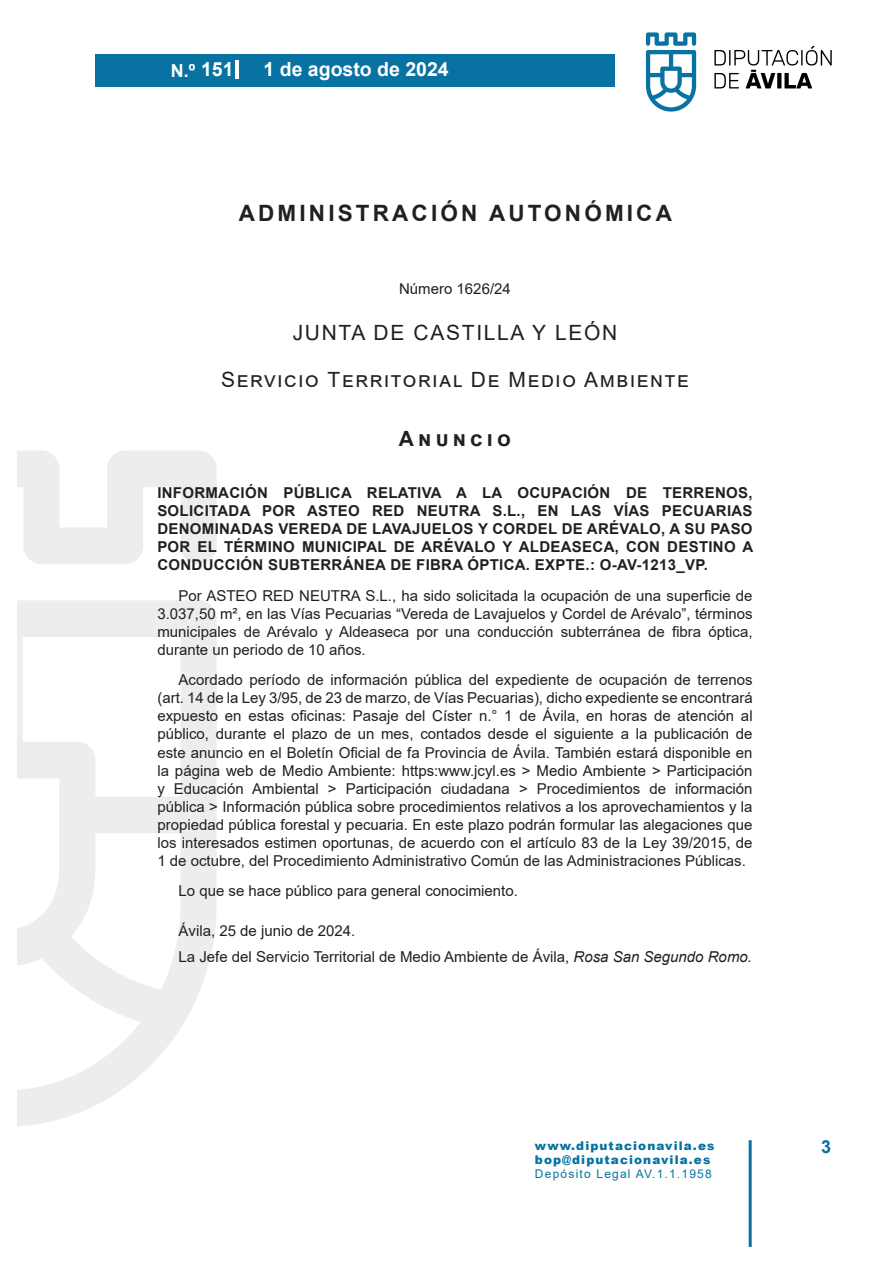
<style>
.page{position:relative;width:893px;height:1263px;background:#fff}
.page>*{position:absolute;margin:0;border:0;box-sizing:border-box;transform-origin:0 0}
.SECCION{font:700 22.5px "Arial";letter-spacing:.14em;color:#231f20}
.ENTIDAD{font:21px "Arial";letter-spacing:.08em;color:#231f20}
.ORGANISMO{font:21px "Arial MT2";letter-spacing:.08em;color:#231f20}
.ANUNCIO_1{font:21px "Arial Bold MT2";color:#231f20}
.t1{font:700 19.5px "Arial";color:#fff}
.t2{font:700 18px "Arial";color:#fff}
.t3{font:700 18px "Arial";color:#0873a3}
.TEXTO{font:15px/18px "Arial MT2";color:#231f20;text-align:justify}
.ANUNCIO_2{font:700 15px/18px "Arial";letter-spacing:.02em;color:#231f20;text-align:justify}
.TEXTO-2{font:15px/18px "Arial";color:#231f20;text-align:justify}
.FIRMA{font:15px "Arial";color:#231f20}
.REFERENCIA{font:15px "Arial MT2";color:#231f20}
.t4{font:900 12px "Arial";letter-spacing:.09em;color:#05739e}
.t5{font:12px "Arial MT2";letter-spacing:.1em;color:#05739e}
.s1{font-size:19.5px}
.s2{font-family:"Arial MT2"}
.s3{font-family:"Arial"}
.s4{font-style:italic}
</style>
<div class="page">
<div style="left:95px;top:54px;width:520px;height:33px;background:#0873a3"></div>
<svg style="left:646px;top:32px;width:50px;height:80px"></svg>
<svg style="left:714px;top:46px;width:118px;height:42px"></svg>
<hr style="left:749px;top:1140px;width:3px;height:106px;background:#05739e">
<hr style="left:236px;top:60px;width:3px;height:18px;background:#fff">
<svg style="left:17px;top:451px;width:200px;height:675px"></svg>
<p class="t2" style="left:171px;top:58px;width:64px">N.º <span class="s1">151</span></p>
<h3 class="t1" style="left:263px;top:56px;width:187px">1 de agosto de 2024</h3>
<p class="SECCION" style="left:239px;top:197px;width:435px">ADMINISTRACIÓN AUTONÓMICA</p>
<p class="REFERENCIA" style="left:399px;top:278px;width:113px">Número 1626/24</p>
<p class="ORGANISMO" style="left:293px;top:318px;width:326px">JUNTA DE CASTILLA Y LEÓN</p>
<p class="ENTIDAD" style="left:221px;top:365px;width:469px">Servicio Territorial De Medio Ambiente</p>
<p class="ANUNCIO_1" style="left:399px;top:424px;width:114px">Anuncio</p>
<p class="ANUNCIO_2" style="left:157px;top:484px;width:597px">INFORMACIÓN PÚBLICA RELATIVA A LA OCUPACIÓN DE TERRENOS, SOLICITADA POR ASTEO RED NEUTRA S.L., EN LAS VÍAS PECUARIAS DENOMINADAS VEREDA DE LAVAJUELOS Y CORDEL DE ARÉVALO, A SU PASO POR EL TÉRMINO MUNICIPAL DE ARÉVALO Y ALDEASECA, CON DESTINO A CONDUCCIÓN SUBTERRÁNEA DE FIBRA ÓPTICA. EXPTE.: O-AV-1213_VP.</p>
<p class="TEXTO-2" style="left:157px;top:586px;width:597px;text-indent:21px">Por ASTEO RED NEUTRA S.L., ha sido solicitada la ocupación de una superficie de <span class="s2">3.037,50 m², en las Vías Pecuarias “Vereda de Lavajuelos y Cordel de Arévalo”, términos </span>municipales de Arévalo y Aldeaseca por una conducción subterránea de fibra óptica, <span class="s2">durante un periodo de 10 años.</span></p>
<p class="TEXTO" style="left:157px;top:671px;width:597px;text-indent:21px">Acordado período de información pública del expediente de ocupación de terrenos (art. 14 de la Ley 3/95, de 23 de marzo, de Vías Pecuarias), dicho expediente se encontrará <span class="s3">expuesto en estas oficinas: Pasaje del Císter n.° 1 de Ávila, en horas de atención al </span>público, durante el plazo de un mes, contados desde el siguiente a la publicación de <span class="s3">este anuncio en el Boletín Oficial de fa Provincia de Ávila. También estará disponible en </span>la página web de Medio Ambiente: https:www.jcyl.es &gt; Medio Ambiente &gt; Participación y Educación Ambiental &gt; Participación ciudadana &gt; Procedimientos de información pública &gt; Información pública sobre procedimientos relativos a los aprovechamientos y la propiedad pública forestal y pecuaria. En este plazo podrán formular las alegaciones que los interesados estimen oportunas, de acuerdo con el artículo 83 de la Ley 39/2015, de 1 de octubre, del Procedimiento Administrativo Común de las Administraciones Públicas.</p>
<p class="TEXTO" style="left:179px;top:882px;width:341px">Lo que se hace público para general conocimiento.</p>
<p class="FIRMA" style="left:179px;top:920px;width:178px">Ávila, 25 de junio de 2024.</p>
<p class="FIRMA" style="left:179px;top:946px;width:575px">La Jefe del Servicio Territorial de Medio Ambiente de Ávila, <span class="s4">Rosa San Segundo Romo.</span></p>
<p class="t4" style="left:535px;top:1136px;width:181px">www.diputacionavila.es</p>
<p class="t3" style="left:821px;top:1134px;width:12px">3</p>
<p class="t4" style="left:535px;top:1151px;width:177px">bop@diputacionavila.es</p>
<p class="t5" style="left:535px;top:1166px;width:178px">Depósito Legal AV.1.1.1958</p>
</div>
